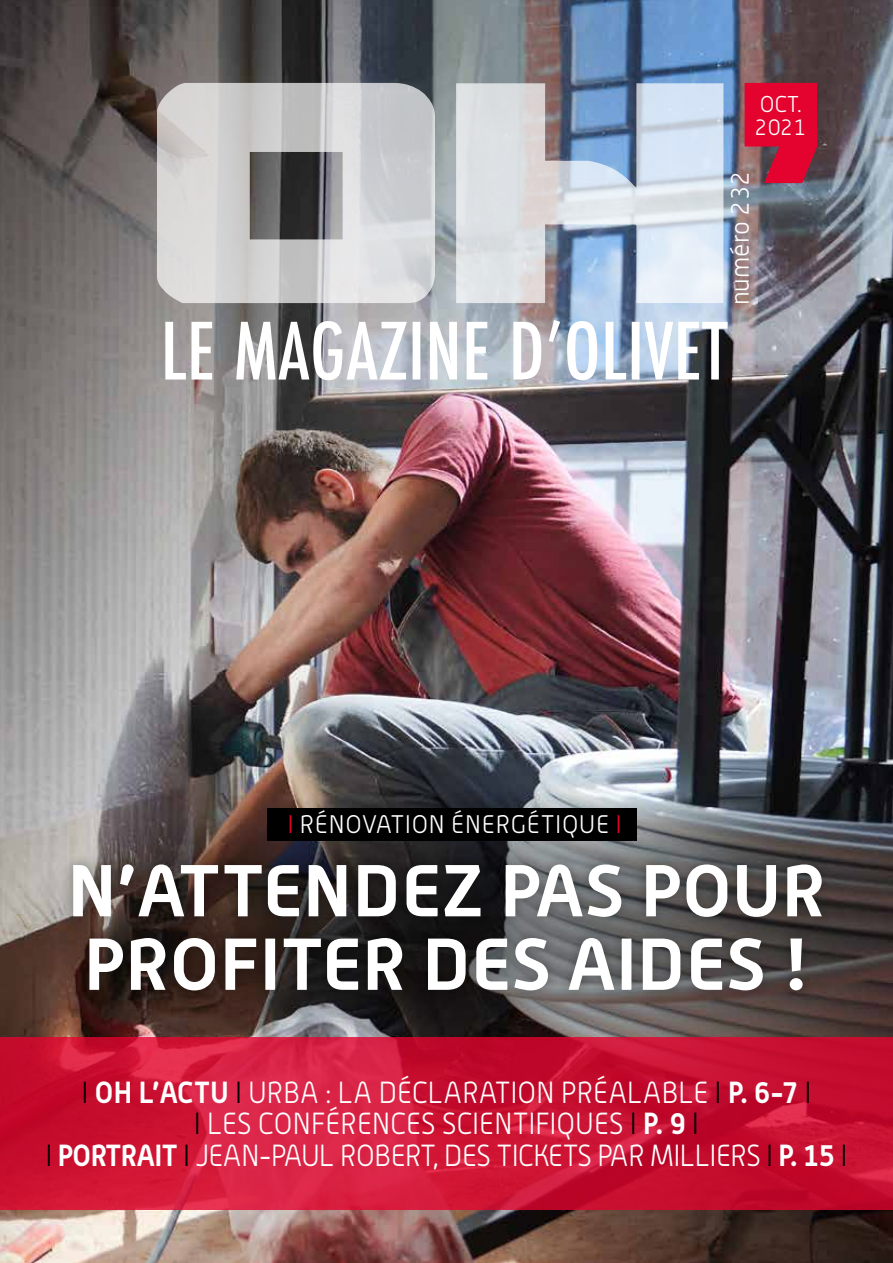
<style>
.page{position:relative;width:893px;height:1263px;background:#fff}
.page>*{position:absolute;margin:0;border:0;box-sizing:border-box;transform-origin:0 0}
.t1{font:700 72px/73.5px "Alwyn";letter-spacing:.015em;color:#fff;scale:1.05 1}
.t2{font:300 30px/31.5px "Alwyn";letter-spacing:.01em;color:#fff;text-align:center;scale:.95 1}
.t3{font:300 25.5px "Alwyn";color:#fff}
.t4{font:300 25.05px "Alwyn";letter-spacing:.035em;color:#fff}
.t5{font:300 22.5px/22.5px "Alwyn";letter-spacing:-.01em;color:#fff}
.s1{color:#e4032e}
.s2{color:#000}
.s3{font-weight:700}
</style>
<div class="page">
<img style="left:0;top:0;width:893px;height:1263px">
<img style="left:10px;top:789px;width:883px;height:248px">
<svg style="left:0;top:1037px;width:893px;height:172px;background:#cc1436"></svg>
<svg style="left:745px;top:83px;width:72px;height:100px;background:#cf1236"></svg>
<svg style="left:456px;top:83px;width:267px;height:220px;background:#c1cbd9"></svg>
<svg style="left:165px;top:320px;width:563px;height:60px"></svg>
<svg style="left:157px;top:83px;width:278px;height:220px;background:#c0c0c1"></svg>
<div style="left:62px;top:853px;width:771px;height:148px;background:#000;opacity:.3"></div>
<div style="left:268px;top:808px;width:369px;height:33px;background:#000"></div>
<p class="t5" style="left:755px;top:93px;width:53px">OCT.<br>2021</p>
<p class="t3" style="left:725px;top:305px;width:136px;rotate:-90deg">numéro 232</p>
<p class="t4" style="left:288px;top:810px;width:335px"><span class="s1">I</span> RÉNOVATION ÉNERGÉTIQUE <span class="s1">I</span></p>
<h1 class="t1" style="left:68px;top:852px;width:723px">N’ATTENDEZ PAS POUR<br>PROFITER DES AIDES !</h1>
<p class="t2" style="left:46px;top:1076px;width:845px"><span class="s2">I</span> <span class="s3">OH L’ACTU</span> <span class="s2">I</span> URBA : LA DÉCLARATION PRÉALABLE <span class="s2">I</span> <span class="s3">P. 6-7</span> <span class="s2">I<br>I</span> LES CONFÉRENCES SCIENTIFIQUES <span class="s2">I</span> <span class="s3">P. 9</span> <span class="s2">I<br>I</span> <span class="s3">PORTRAIT</span> <span class="s2">I</span> JEAN-PAUL ROBERT, DES TICKETS PAR MILLIERS <span class="s2">I</span> <span class="s3">P. 15</span> <span class="s2">I</span></p>
</div>
